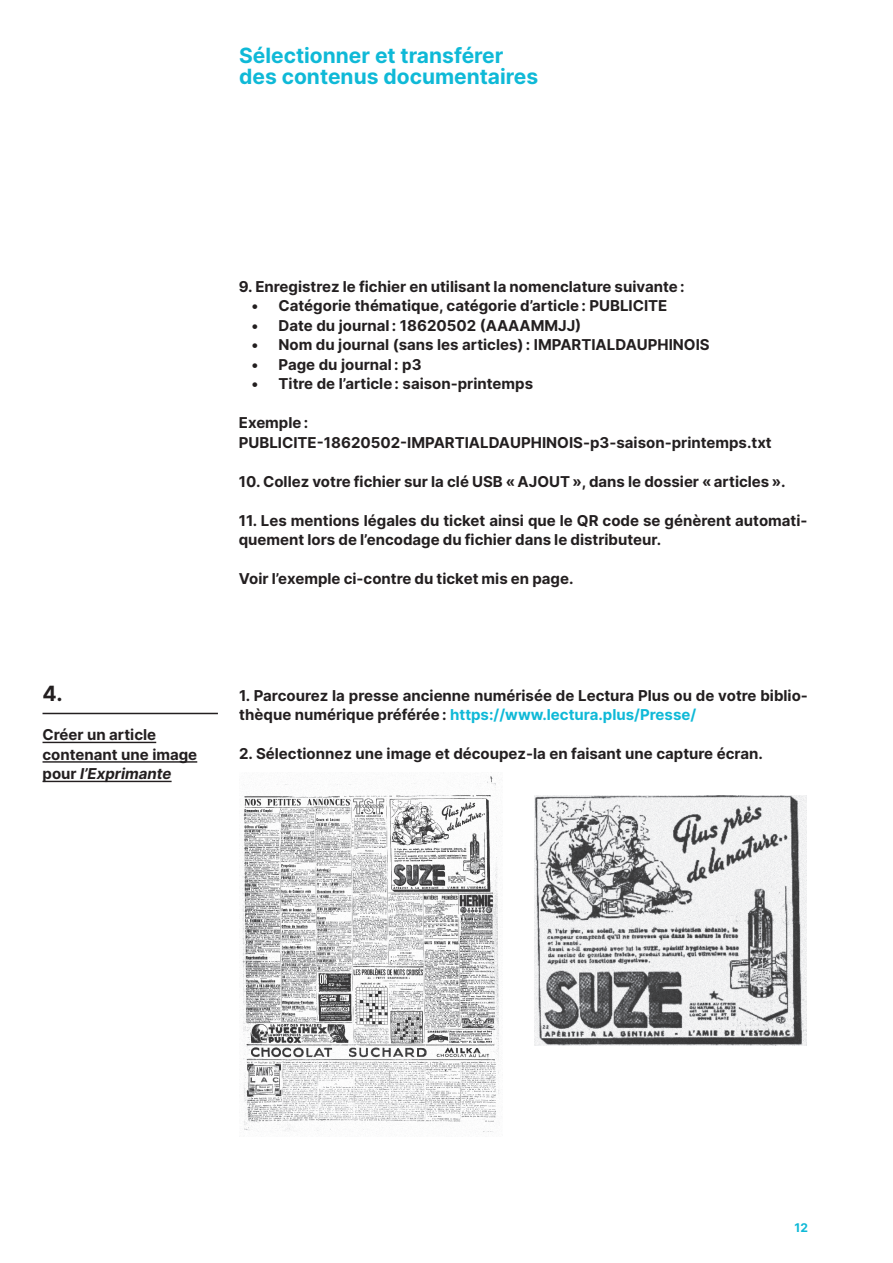
<style>
.page{position:relative;width:893px;height:1263px;background:#fff}
.page>*{position:absolute;margin:0;border:0;box-sizing:border-box;transform-origin:0 0}
.t1{font:700 21px/21px "Inter";color:#0fb9d7}
.t2{font:700 21px "Inter";color:#231f20}
.t3{font:700 15px/19.5px "Inter";color:#231f20}
.t4{font:700 12px "Inter";color:#0fb9d7}
.s1{font-style:italic}
.s2{color:#0fb9d7}
</style>
<div class="page">
<hr style="left:43px;top:742px;width:113px;height:1px;background:#231f20">
<hr style="left:43px;top:761px;width:154px;height:2px;background:#231f20">
<hr style="left:43px;top:781px;width:129px;height:1px;background:#231f20">
<img style="left:242px;top:772px;width:257px;height:360px">
<img style="left:534px;top:796px;width:273px;height:250px">
<hr style="left:43px;top:713px;width:175px;height:1px;background:#231f20">
<h1 class="t1" style="left:239px;top:44px;width:301px">Sélectionner et transférer des contenus documentaires</h1>
<h1 class="t2" style="left:43px;top:678px;width:22px">4.</h1>
<p class="t3" style="left:43px;top:724px;width:156px">Créer un article contenant une image pour <span class="s1">l’Exprimante</span></p>
<p class="t3" style="left:239px;top:276px;width:447px">9. Enregistrez le fichier en utilisant la nomenclature suivante :</p>
<p class="t3" style="left:252px;top:295px;width:417px">• Catégorie thématique, catégorie d’article : PUBLICITE</p>
<p class="t3" style="left:252px;top:315px;width:331px">• Date du journal : 18620502 (AAAAMMJJ)</p>
<p class="t3" style="left:252px;top:334px;width:460px">• Nom du journal (sans les articles) : IMPARTIALDAUPHINOIS</p>
<p class="t3" style="left:252px;top:354px;width:171px">• Page du journal : p3</p>
<p class="t3" style="left:252px;top:373px;width:283px">• Titre de l’article : saison-printemps</p>
<p class="t3" style="left:239px;top:412px;width:534px">Exemple :<br>PUBLICITE-18620502-IMPARTIALDAUPHINOIS-p3-saison-printemps.txt</p>
<p class="t3" style="left:239px;top:471px;width:548px">10. Collez votre fichier sur la clé USB « AJOUT », dans le dossier « articles ».</p>
<p class="t3" style="left:239px;top:510px;width:570px">11. Les mentions légales du ticket ainsi que le QR code se génèrent automati&shy;quement lors de l’encodage du fichier dans le distributeur.</p>
<p class="t3" style="left:239px;top:568px;width:336px">Voir l’exemple ci-contre du ticket mis en page.</p>
<p class="t3" style="left:239px;top:685px;width:570px">1. Parcourez la presse ancienne numérisée de Lectura Plus ou de votre biblio&shy;thèque numérique préférée : <span class="s2">https://www.lectura.plus/Presse/</span></p>
<p class="t3" style="left:239px;top:744px;width:525px">2. Sélectionnez une image et découpez-la en faisant une capture écran.</p>
<p class="t4" style="left:794px;top:1218px;width:15px">12</p>
</div>
